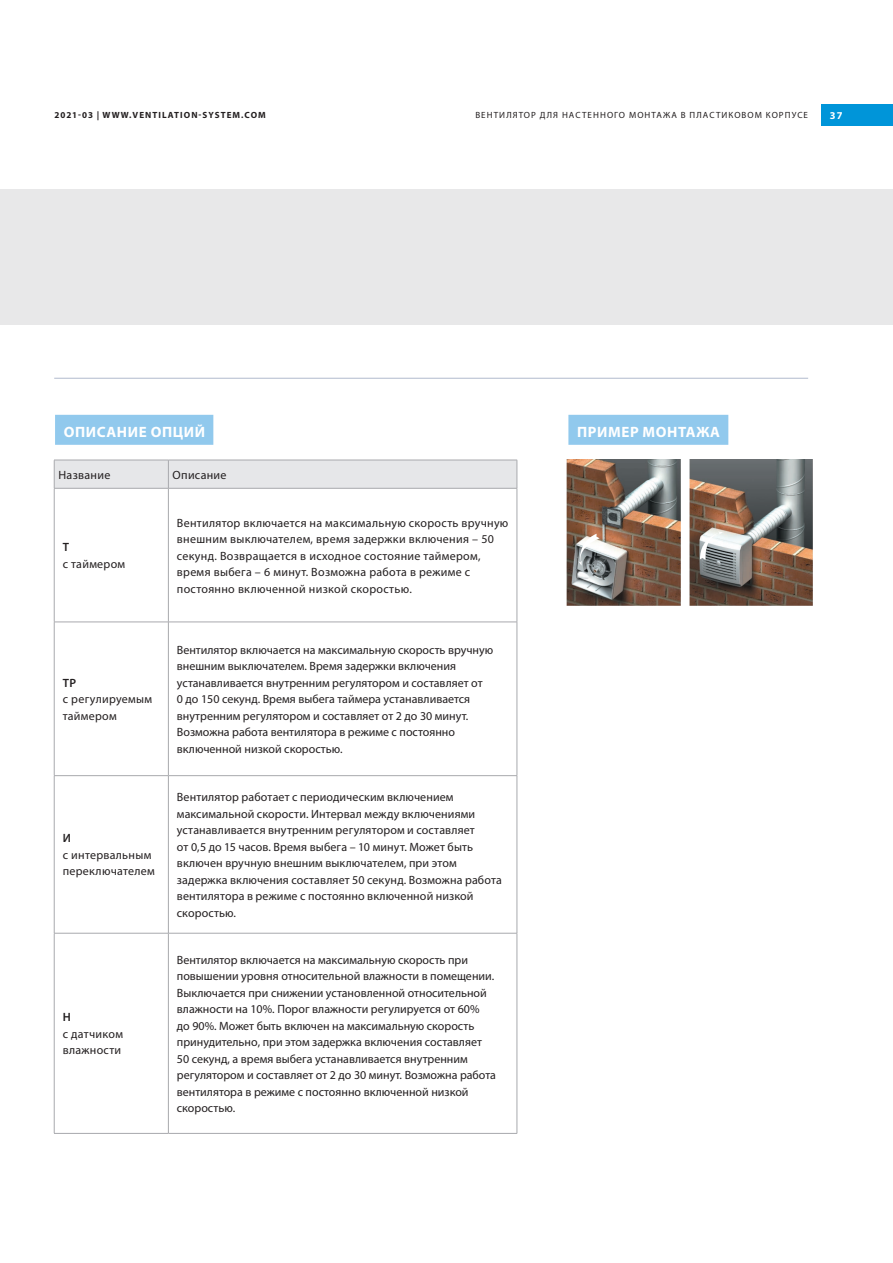
<style>
.page{position:relative;width:893px;height:1263px;background:#fff}
.page>*{position:absolute;margin:0;border:0;box-sizing:border-box;transform-origin:0 0}
.t1{font:700 15px "Myriad Pro";letter-spacing:.04em;color:#fff}
.t2{font:12px/16.5px "Myriad Pro";letter-spacing:.005em;color:#231f20}
.t3{font:12px/16.5px "Myriad Pro";letter-spacing:.025em;color:#231f20}
.t4{font:600 12px "Myriad Pro";color:#231f20}
.t5{font:700 10.5px "Myriad Pro";color:#fff}
.t6{font:9px "Myriad Pro";letter-spacing:.12em;color:#231f20}
.t7{font:700 9px "Myriad Pro";letter-spacing:.12em;color:#231f20}
</style>
<div class="page">
<div style="left:822px;top:104px;width:71px;height:21px;background:#0095d9"></div>
<div style="left:0;top:189px;width:893px;height:135px;background:#e8e8e9"></div>
<hr style="left:54px;top:378px;width:754px;height:1px;background:#b1bbce">
<div style="left:568px;top:415px;width:160px;height:30px;background:#91c9ed"></div>
<img style="left:566px;top:460px;width:247px;height:146px">
<svg style="left:700px;top:531px;width:23px;height:29px"></svg>
<svg style="left:576px;top:534px;width:24px;height:32px"></svg>
<div style="left:55px;top:415px;width:158px;height:30px;background:#91c9ed"></div>
<svg style="left:54px;top:460px;width:464px;height:28px;background:#e4e5e7"></svg>
<hr style="left:54px;top:488px;width:114px;height:1px;background:#a8a9ad">
<hr style="left:54px;top:488px;width:1px;height:134px;background:#a8a9ad">
<hr style="left:168px;top:488px;width:349px;height:1px;background:#a8a9ad">
<hr style="left:168px;top:488px;width:1px;height:134px;background:#a8a9ad">
<hr style="left:517px;top:488px;width:1px;height:134px;background:#a8a9ad">
<hr style="left:54px;top:622px;width:114px;height:1px;background:#a8a9ad">
<hr style="left:54px;top:622px;width:1px;height:153px;background:#a8a9ad">
<hr style="left:168px;top:622px;width:349px;height:1px;background:#a8a9ad">
<hr style="left:168px;top:622px;width:1px;height:153px;background:#a8a9ad">
<hr style="left:517px;top:622px;width:1px;height:153px;background:#a8a9ad">
<hr style="left:54px;top:775px;width:114px;height:1px;background:#a8a9ad">
<hr style="left:54px;top:776px;width:1px;height:157px;background:#a8a9ad">
<hr style="left:168px;top:775px;width:349px;height:1px;background:#a8a9ad">
<hr style="left:168px;top:776px;width:1px;height:157px;background:#a8a9ad">
<hr style="left:517px;top:776px;width:1px;height:157px;background:#a8a9ad">
<hr style="left:54px;top:933px;width:114px;height:1px;background:#a8a9ad">
<hr style="left:54px;top:933px;width:1px;height:200px;background:#a8a9ad">
<hr style="left:168px;top:933px;width:349px;height:1px;background:#a8a9ad">
<hr style="left:168px;top:933px;width:1px;height:200px;background:#a8a9ad">
<hr style="left:517px;top:933px;width:1px;height:200px;background:#a8a9ad">
<hr style="left:54px;top:1133px;width:114px;height:1px;background:#a8a9ad">
<hr style="left:168px;top:1133px;width:349px;height:1px;background:#a8a9ad">
<p class="t7" style="left:55px;top:109px;width:213px">2021-03 | WWW.VENTILATION-SYSTEM.COM</p>
<p class="t6" style="left:475px;top:110px;width:334px">ВЕНТИЛЯТОР ДЛЯ НАСТЕННОГО МОНТАЖА В ПЛАСТИКОВОМ КОРПУСЕ</p>
<p class="t5" style="left:830px;top:109px;width:14px">37</p>
<p class="t1" style="left:64px;top:422px;width:143px">ОПИСАНИЕ ОПЦИЙ</p>
<p class="t1" style="left:577px;top:422px;width:145px">ПРИМЕР МОНТАЖА</p>
<p class="t3" style="left:58px;top:466px;width:53px">Название</p>
<p class="t3" style="left:173px;top:466px;width:55px">Описание</p>
<p class="t4" style="left:63px;top:540px;width:8px">Т</p>
<p class="t3" style="left:63px;top:555px;width:64px">с таймером</p>
<p class="t4" style="left:63px;top:675px;width:15px">ТР</p>
<p class="t3" style="left:63px;top:691px;width:91px">с регулируемым таймером</p>
<p class="t4" style="left:63px;top:831px;width:10px">И</p>
<p class="t3" style="left:63px;top:846px;width:94px">с интервальным переключателем</p>
<p class="t4" style="left:63px;top:1010px;width:10px">Н</p>
<p class="t3" style="left:63px;top:1025px;width:62px">с датчиком влажности</p>
<p class="t3" style="left:177px;top:514px;width:333px">Вентилятор включается на максимальную скорость вручную внешним выключателем, время задержки включения – 50 секунд. Возвращается в исходное состояние таймером, время выбега – 6 минут. Возможна работа в режиме с постоянно включенной низкой скоростью.</p>
<p class="t2" style="left:177px;top:641px;width:318px">Вентилятор включается на максимальную скорость вручную внешним выключателем. Время задержки включения устанавливается внутренним регулятором и составляет от<br>0 до 150 секунд. Время выбега таймера устанавливается внутренним регулятором и составляет от 2 до 30 минут.<br>Возможна работа вентилятора в режиме с постоянно включенной низкой скоростью.</p>
<p class="t2" style="left:177px;top:789px;width:326px">Вентилятор работает с периодическим включением максимальной скорости. Интервал между включениями устанавливается внутренним регулятором и составляет<br>от 0,5 до 15 часов. Время выбега – 10 минут. Может быть включен вручную внешним выключателем, при этом задержка включения составляет 50 секунд. Возможна работа вентилятора в режиме с постоянно включенной низкой скоростью.</p>
<p class="t2" style="left:177px;top:951px;width:321px">Вентилятор включается на максимальную скорость при повышении уровня относительной влажности в помещении.<br>Выключается при снижении установленной относительной влажности на 10%. Порог влажности регулируется от 60%<br>до 90%. Может быть включен на максимальную скорость принудительно, при этом задержка включения составляет 50 секунд, а время выбега устанавливается внутренним регулятором и составляет от 2 до 30 минут. Возможна работа вентилятора в режиме с постоянно включенной низкой скоростью.</p>
</div>
